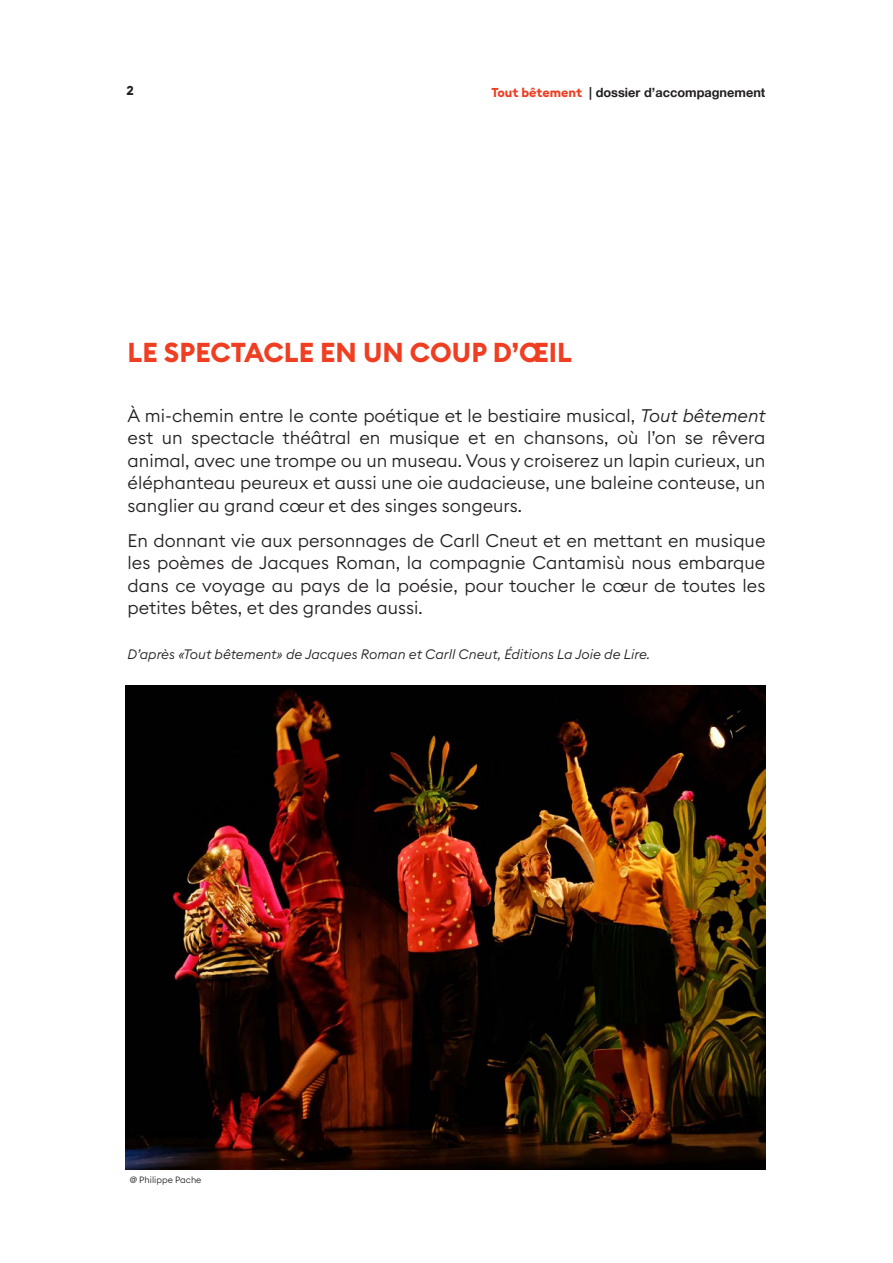
<style>
.page{position:relative;width:893px;height:1263px;background:#fff}
.page>*{position:absolute;margin:0;border:0;box-sizing:border-box;transform-origin:0 0}
.t1{font:700 27px "Euclid Square";color:#ef3e22}
.t2{font:300 18px/22.5px "Euclid Square";color:#231f20;text-align:justify}
.t3{font:italic 300 13.5px "Euclid Square";color:#231f20}
.t4{font:700 12.75px "Helvetica Neue";color:#231f20}
.t5{font:700 12.75px "Euclid Square";color:#231f20}
.t6{font:300 9px "Euclid Square";color:#231f20}
.s1{font-family:"Euclid Square";color:#ef3e22}
.s2{font-style:italic}
</style>
<div class="page">
<img style="left:126px;top:685px;width:639px;height:484px">
<p class="t5" style="left:126px;top:83px;width:9px">2</p>
<p class="t4" style="left:491px;top:83px;width:275px"><span class="s1">Tout bêtement</span> | dossier d’accompagnement</p>
<p class="t1" style="left:128px;top:335px;width:446px">LE SPECTACLE EN UN COUP D’ŒIL</p>
<p class="t2" style="left:128px;top:404px;width:639px">À mi-chemin entre le conte poétique et le bestiaire musical, <span class="s2">Tout bêtement </span>est un spectacle théâtral en musique et en chansons, où l’on se rêvera animal, avec une trompe ou un museau. Vous y croiserez un lapin curieux, un éléphanteau peureux et aussi une oie audacieuse, une baleine conteuse, un sanglier au grand cœur et des singes songeurs.</p>
<p class="t2" style="left:128px;top:529px;width:639px">En donnant vie aux personnages de Carll Cneut et en mettant en musique les poèmes de Jacques Roman, la compagnie Cantamisù nous embarque dans ce voyage au pays de la poésie, pour toucher le cœur de toutes les petites bêtes, et des grandes aussi.</p>
<p class="t3" style="left:128px;top:646px;width:524px">D’après «Tout bêtement» de Jacques Roman et Carll Cneut, Éditions La Joie de Lire.</p>
<p class="t6" style="left:130px;top:1174px;width:73px">@ Philippe Pache</p>
</div>
